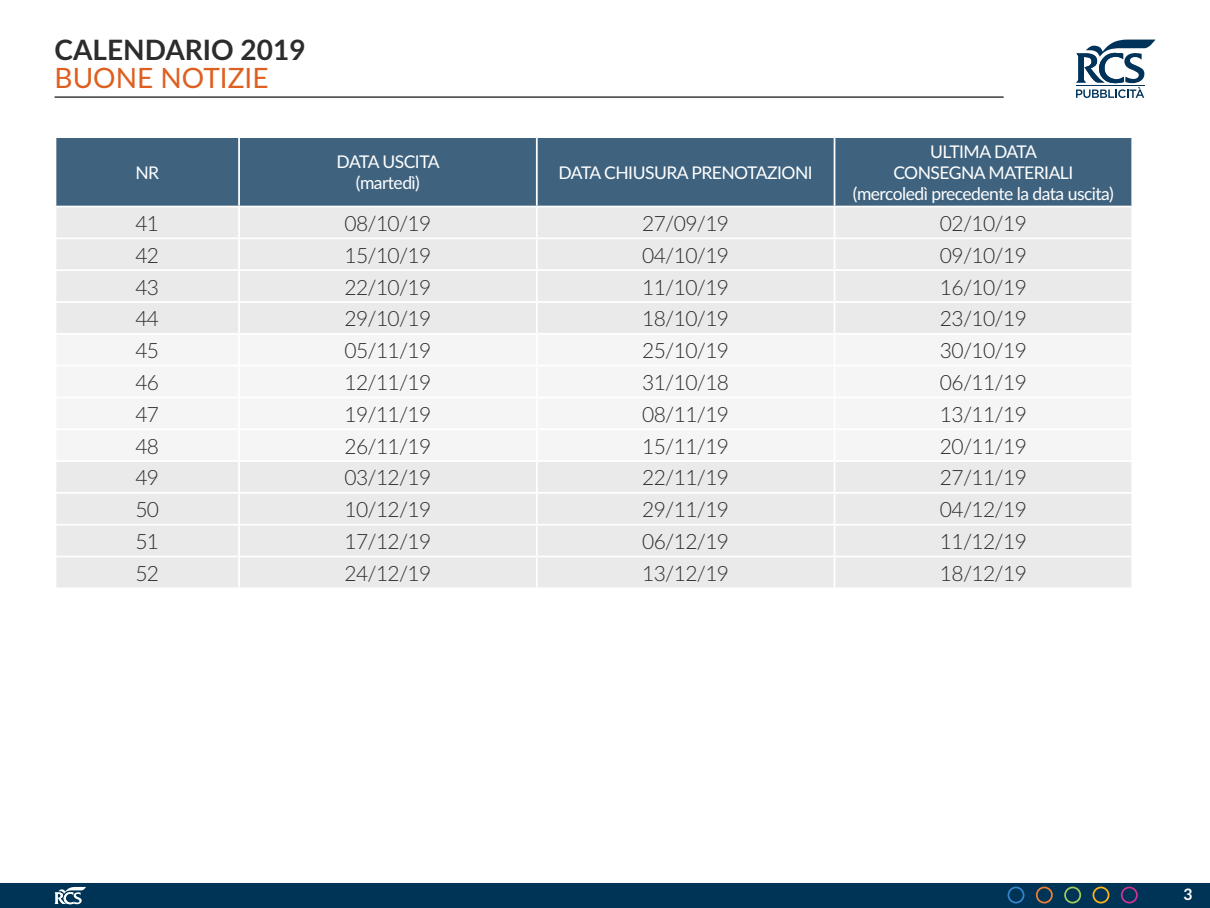
<style>
.page{position:relative;width:1210px;height:908px;background:#fff}
.page>*{position:absolute;margin:0;border:0;box-sizing:border-box;transform-origin:0 0}
.t1{font:700 28px "Lato";color:#2c2c2c}
.t2{font:28px "Lato";color:#de5f1f}
.TESTO{font:300 21px "Lato";letter-spacing:-.03em;color:#2c2c2c}
.testo{font:17.5px/21px "Lato";letter-spacing:-.03em;color:#fff;text-align:center}
.t3{font:700 15.75px "Lato";color:#fff}
</style>
<div class="page">
<div style="left:56px;top:138px;width:1075px;height:67px;background:#3f637f"></div>
<div style="left:56px;top:207px;width:1075px;height:380px;background:#eaeaea"></div>
<div style="left:56px;top:334px;width:1075px;height:126px;background:#f5f5f5"></div>
<hr style="left:238px;top:207px;width:2px;height:30px;background:#fff">
<hr style="left:536px;top:207px;width:1px;height:30px;background:#fff">
<hr style="left:833px;top:207px;width:2px;height:30px;background:#fff">
<hr style="left:55px;top:237px;width:184px;height:2px;background:#fff">
<hr style="left:239px;top:237px;width:298px;height:2px;background:#fff">
<hr style="left:238px;top:239px;width:2px;height:30px;background:#fff">
<hr style="left:537px;top:237px;width:297px;height:2px;background:#fff">
<hr style="left:536px;top:239px;width:1px;height:30px;background:#fff">
<hr style="left:834px;top:237px;width:299px;height:2px;background:#fff">
<hr style="left:833px;top:239px;width:2px;height:30px;background:#fff">
<hr style="left:55px;top:269px;width:184px;height:2px;background:#fff">
<hr style="left:239px;top:269px;width:298px;height:2px;background:#fff">
<hr style="left:238px;top:271px;width:2px;height:30px;background:#fff">
<hr style="left:537px;top:269px;width:297px;height:2px;background:#fff">
<hr style="left:536px;top:271px;width:1px;height:30px;background:#fff">
<hr style="left:834px;top:269px;width:299px;height:2px;background:#fff">
<hr style="left:833px;top:271px;width:2px;height:30px;background:#fff">
<hr style="left:55px;top:301px;width:184px;height:2px;background:#fff">
<hr style="left:239px;top:301px;width:298px;height:2px;background:#fff">
<hr style="left:238px;top:303px;width:2px;height:30px;background:#fff">
<hr style="left:537px;top:301px;width:297px;height:2px;background:#fff">
<hr style="left:536px;top:303px;width:1px;height:30px;background:#fff">
<hr style="left:834px;top:301px;width:299px;height:2px;background:#fff">
<hr style="left:833px;top:303px;width:2px;height:30px;background:#fff">
<hr style="left:55px;top:333px;width:184px;height:1px;background:#fff">
<hr style="left:239px;top:333px;width:298px;height:1px;background:#fff">
<hr style="left:238px;top:334px;width:2px;height:30px;background:#fff">
<hr style="left:537px;top:333px;width:297px;height:1px;background:#fff">
<hr style="left:536px;top:334px;width:1px;height:30px;background:#fff">
<hr style="left:834px;top:333px;width:299px;height:1px;background:#fff">
<hr style="left:833px;top:334px;width:2px;height:30px;background:#fff">
<hr style="left:55px;top:364px;width:184px;height:2px;background:#fff">
<hr style="left:239px;top:364px;width:298px;height:2px;background:#fff">
<hr style="left:238px;top:366px;width:2px;height:30px;background:#fff">
<hr style="left:537px;top:364px;width:297px;height:2px;background:#fff">
<hr style="left:536px;top:366px;width:1px;height:30px;background:#fff">
<hr style="left:834px;top:364px;width:299px;height:2px;background:#fff">
<hr style="left:833px;top:366px;width:2px;height:30px;background:#fff">
<hr style="left:55px;top:396px;width:184px;height:2px;background:#fff">
<hr style="left:239px;top:396px;width:298px;height:2px;background:#fff">
<hr style="left:238px;top:398px;width:2px;height:30px;background:#fff">
<hr style="left:537px;top:396px;width:297px;height:2px;background:#fff">
<hr style="left:536px;top:398px;width:1px;height:30px;background:#fff">
<hr style="left:834px;top:396px;width:299px;height:2px;background:#fff">
<hr style="left:833px;top:398px;width:2px;height:30px;background:#fff">
<hr style="left:55px;top:428px;width:184px;height:2px;background:#fff">
<hr style="left:239px;top:428px;width:298px;height:2px;background:#fff">
<hr style="left:238px;top:430px;width:2px;height:30px;background:#fff">
<hr style="left:537px;top:428px;width:297px;height:2px;background:#fff">
<hr style="left:536px;top:430px;width:1px;height:30px;background:#fff">
<hr style="left:834px;top:428px;width:299px;height:2px;background:#fff">
<hr style="left:833px;top:430px;width:2px;height:30px;background:#fff">
<hr style="left:55px;top:460px;width:184px;height:2px;background:#fff">
<hr style="left:239px;top:460px;width:298px;height:2px;background:#fff">
<hr style="left:238px;top:462px;width:2px;height:30px;background:#fff">
<hr style="left:537px;top:460px;width:297px;height:2px;background:#fff">
<hr style="left:536px;top:462px;width:1px;height:30px;background:#fff">
<hr style="left:834px;top:460px;width:299px;height:2px;background:#fff">
<hr style="left:833px;top:462px;width:2px;height:30px;background:#fff">
<hr style="left:55px;top:492px;width:184px;height:1px;background:#fff">
<hr style="left:239px;top:492px;width:298px;height:1px;background:#fff">
<hr style="left:238px;top:493px;width:2px;height:30px;background:#fff">
<hr style="left:537px;top:492px;width:297px;height:1px;background:#fff">
<hr style="left:536px;top:493px;width:1px;height:30px;background:#fff">
<hr style="left:834px;top:492px;width:299px;height:1px;background:#fff">
<hr style="left:833px;top:493px;width:2px;height:30px;background:#fff">
<hr style="left:55px;top:523px;width:184px;height:2px;background:#fff">
<hr style="left:239px;top:523px;width:298px;height:2px;background:#fff">
<hr style="left:238px;top:525px;width:2px;height:30px;background:#fff">
<hr style="left:537px;top:523px;width:297px;height:2px;background:#fff">
<hr style="left:536px;top:525px;width:1px;height:30px;background:#fff">
<hr style="left:834px;top:523px;width:299px;height:2px;background:#fff">
<hr style="left:833px;top:525px;width:2px;height:30px;background:#fff">
<hr style="left:55px;top:555px;width:184px;height:2px;background:#fff">
<hr style="left:239px;top:555px;width:298px;height:2px;background:#fff">
<hr style="left:238px;top:557px;width:2px;height:30px;background:#fff">
<hr style="left:537px;top:555px;width:297px;height:2px;background:#fff">
<hr style="left:536px;top:557px;width:1px;height:30px;background:#fff">
<hr style="left:834px;top:555px;width:299px;height:2px;background:#fff">
<hr style="left:833px;top:557px;width:2px;height:30px;background:#fff">
<hr style="left:238px;top:138px;width:2px;height:67px;background:#fff">
<hr style="left:536px;top:138px;width:1px;height:67px;background:#fff">
<hr style="left:833px;top:138px;width:2px;height:67px;background:#fff">
<hr style="left:55px;top:96px;width:948px;height:2px;background:#565656">
<div style="left:0;top:883px;width:1210px;height:24px;background:#003456"></div>
<svg style="left:1076px;top:40px;width:79px;height:58px"></svg>
<h1 class="t1" style="left:55px;top:29px;width:252px">CALENDARIO 2019</h1>
<h1 class="t2" style="left:55px;top:57px;width:39px">Buone</h1>
<h1 class="t2" style="left:160px;top:57px;width:16px">notizie</h1>
<p class="testo" style="left:135px;top:161px;width:25px">NR</p>
<p class="testo" style="left:337px;top:151px;width:105px">DATA USCITA (martedì)</p>
<p class="testo" style="left:558px;top:161px;width:256px">DATA CHIUSURA PRENOTAZIONI</p>
<p class="testo" style="left:853px;top:140px;width:262px">ULTIMA DATA<br>CONSEGNA MATERIALI<br>(mercoledì precedente la data uscita)</p>
<p class="TESTO" style="left:135px;top:209px;width:25px">41</p>
<p class="TESTO" style="left:344px;top:209px;width:88px">08/10/19</p>
<p class="TESTO" style="left:642px;top:209px;width:88px">27/09/19</p>
<p class="TESTO" style="left:940px;top:209px;width:88px">02/10/19</p>
<p class="TESTO" style="left:135px;top:240px;width:25px">42</p>
<p class="TESTO" style="left:344px;top:240px;width:88px">15/10/19</p>
<p class="TESTO" style="left:642px;top:240px;width:88px">04/10/19</p>
<p class="TESTO" style="left:940px;top:240px;width:88px">09/10/19</p>
<p class="TESTO" style="left:135px;top:272px;width:25px">43</p>
<p class="TESTO" style="left:344px;top:272px;width:88px">22/10/19</p>
<p class="TESTO" style="left:642px;top:272px;width:88px">11/10/19</p>
<p class="TESTO" style="left:940px;top:272px;width:88px">16/10/19</p>
<p class="TESTO" style="left:135px;top:304px;width:25px">44</p>
<p class="TESTO" style="left:344px;top:304px;width:88px">29/10/19</p>
<p class="TESTO" style="left:642px;top:304px;width:88px">18/10/19</p>
<p class="TESTO" style="left:940px;top:304px;width:88px">23/10/19</p>
<p class="TESTO" style="left:135px;top:336px;width:25px">45</p>
<p class="TESTO" style="left:344px;top:336px;width:88px">05/11/19</p>
<p class="TESTO" style="left:642px;top:336px;width:88px">25/10/19</p>
<p class="TESTO" style="left:940px;top:336px;width:88px">30/10/19</p>
<p class="TESTO" style="left:135px;top:367px;width:25px">46</p>
<p class="TESTO" style="left:344px;top:367px;width:88px">12/11/19</p>
<p class="TESTO" style="left:642px;top:367px;width:88px">31/10/18</p>
<p class="TESTO" style="left:940px;top:367px;width:88px">06/11/19</p>
<p class="TESTO" style="left:135px;top:399px;width:25px">47</p>
<p class="TESTO" style="left:344px;top:399px;width:88px">19/11/19</p>
<p class="TESTO" style="left:642px;top:399px;width:88px">08/11/19</p>
<p class="TESTO" style="left:940px;top:399px;width:88px">13/11/19</p>
<p class="TESTO" style="left:135px;top:431px;width:25px">48</p>
<p class="TESTO" style="left:344px;top:431px;width:88px">26/11/19</p>
<p class="TESTO" style="left:642px;top:431px;width:88px">15/11/19</p>
<p class="TESTO" style="left:940px;top:431px;width:88px">20/11/19</p>
<p class="TESTO" style="left:135px;top:463px;width:25px">49</p>
<p class="TESTO" style="left:344px;top:463px;width:88px">03/12/19</p>
<p class="TESTO" style="left:642px;top:463px;width:88px">22/11/19</p>
<p class="TESTO" style="left:940px;top:463px;width:88px">27/11/19</p>
<p class="TESTO" style="left:135px;top:495px;width:25px">50</p>
<p class="TESTO" style="left:344px;top:495px;width:88px">10/12/19</p>
<p class="TESTO" style="left:642px;top:495px;width:88px">29/11/19</p>
<p class="TESTO" style="left:940px;top:495px;width:88px">04/12/19</p>
<p class="TESTO" style="left:135px;top:526px;width:25px">51</p>
<p class="TESTO" style="left:344px;top:526px;width:88px">17/12/19</p>
<p class="TESTO" style="left:642px;top:526px;width:88px">06/12/19</p>
<p class="TESTO" style="left:940px;top:526px;width:88px">11/12/19</p>
<p class="TESTO" style="left:135px;top:558px;width:25px">52</p>
<p class="TESTO" style="left:344px;top:558px;width:88px">24/12/19</p>
<p class="TESTO" style="left:642px;top:558px;width:88px">13/12/19</p>
<p class="TESTO" style="left:940px;top:558px;width:88px">18/12/19</p>
<p class="t3" style="left:1183px;top:882px;width:11px">3</p>
</div>
